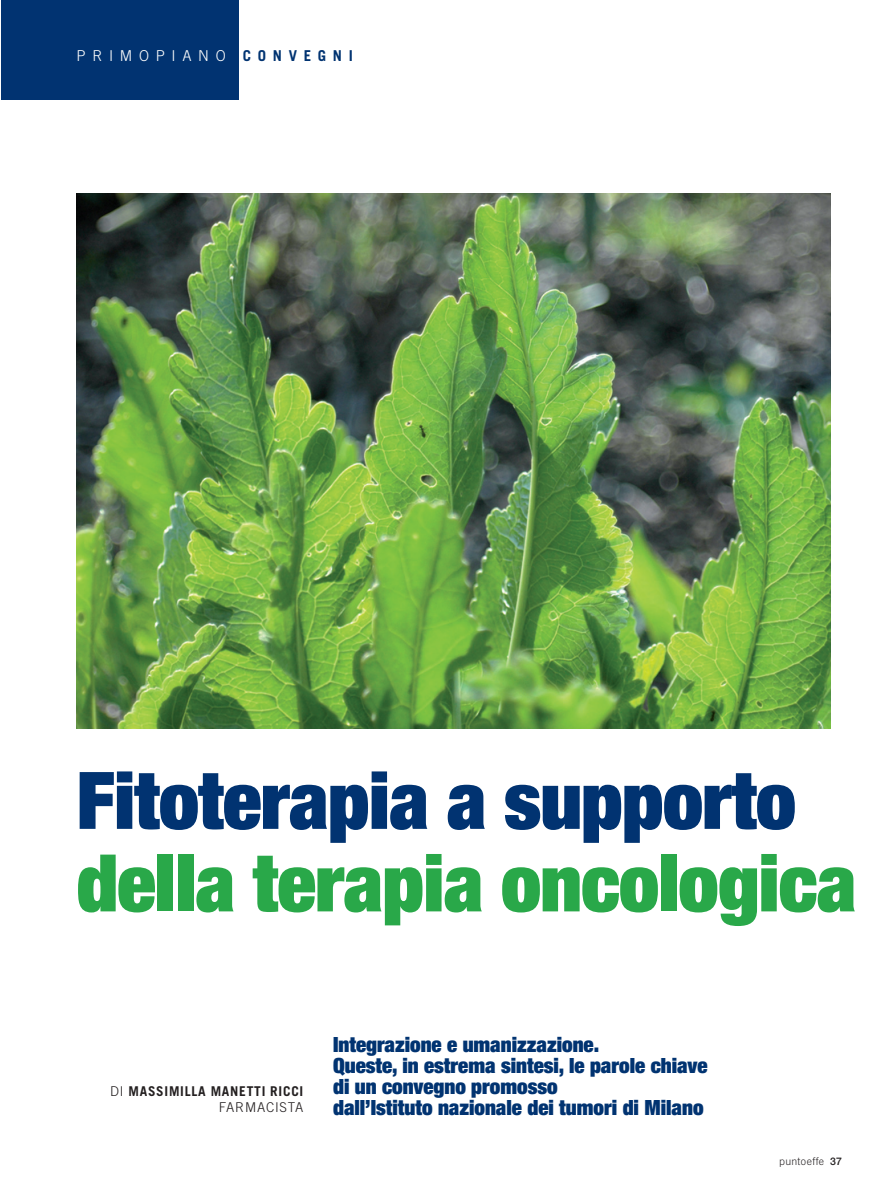
<style>
.page{position:relative;width:893px;height:1191px;background:#fff}
.page>*{position:absolute;margin:0;border:0;box-sizing:border-box;transform-origin:0 0}
.t1{font:900 expanded 79.5px "Helvetica Neue";letter-spacing:-.005em;color:#29a849}
.t2{font:900 expanded 79.5px "Helvetica Neue";letter-spacing:-.005em;color:#013371}
.t3{font:900 expanded 21px/21px "Helvetica Neue";color:#013371}
.t4{font:300 15px "Trade Gothic";letter-spacing:.445em;color:#fff}
.t5{font:700 13.5px/16.2px "Trade Gothic";letter-spacing:.055em;color:#231f20;text-align:right}
.t6{font:300 10.5px "Trade Gothic";letter-spacing:.03em;color:#231f20}
.s1{font-weight:700;color:#013371}
.s2{font-weight:300}
.s3{font-family:"Helvetica Neue";font-weight:500}
</style>
<div class="page">
<img style="left:1px;top:0;width:830px;height:729px">
<p class="t4" style="left:77px;top:50px;width:278px">PRIMOPIANO <span class="s1">CONVEGNI</span></p>
<h1 class="t2" style="left:77px;top:772px;width:721px">Fitoterapia a supporto</h1>
<h1 class="t1" style="left:77px;top:854px;width:781px">della terapia oncologica</h1>
<p class="t5" style="left:110px;top:1083px;width:195px"><span class="s2">DI</span> MASSIMILLA MANETTI RICCI<br><span class="s2">FARMACISTA</span></p>
<p class="t3" style="left:333px;top:1035px;width:376px">Integrazione e umanizzazione.<br>Queste, in estrema sintesi, le parole chiave di un convegno promosso<br>dall’Istituto nazionale dei tumori di Milano</p>
<p class="t6" style="left:779px;top:1157px;width:64px">puntoeffe <span class="s3">37</span></p>
</div>
